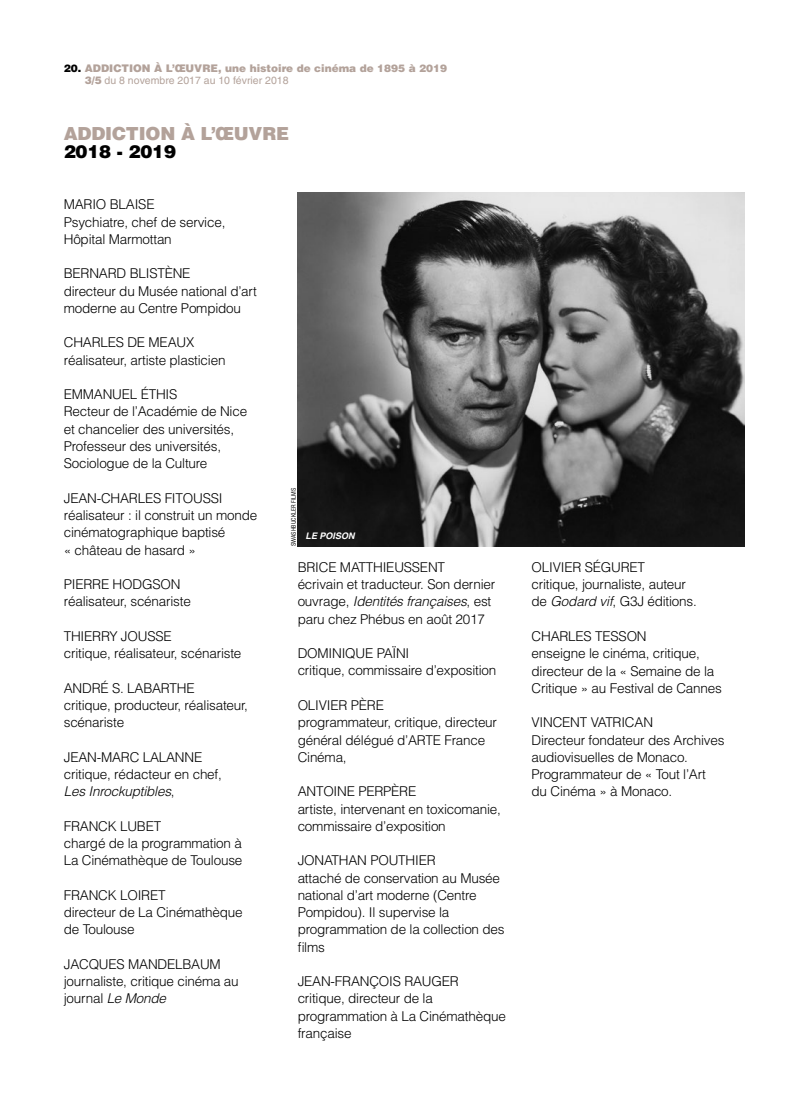
<style>
.page{position:relative;width:808px;height:1106px;background:#fff}
.page>*{position:absolute;margin:0;border:0;box-sizing:border-box;transform-origin:0 0}
.t1{font:900 18px "Helvetica";letter-spacing:-.01em;color:#b3a29a}
.t2{font:900 18px "Helvetica";letter-spacing:-.01em;color:#000}
.t3{font:300 13.5px/17.2px "Helvetica";letter-spacing:-.015em;color:#000}
.t4{font:900 10.5px/12px "Helvetica";color:#b3a29a}
.t5{font:italic 700 9px "Helvetica";color:#fff}
.t6{font:condensed 6px "Helvetica";color:#000}
.s1{color:#000}
.s2{font-weight:400}
.s3{font-style:italic}
</style>
<div class="page">
<img style="left:298px;top:192px;width:446px;height:354px">
<p class="t4" style="left:64px;top:62px;width:121px"><span class="s1">20.</span> ADDICTION à l’œuvre</p>
<p class="t4" style="left:85px;top:62px;width:364px;text-indent:133px">, une histoire de cinéma de 1895 à 2019<br>3/5 <span class="s2">du 8 novembre 2017 au 10 février 2018</span></p>
<h1 class="t1" style="left:64px;top:122px;width:168px">ADDICTION à l’œuvre</h1>
<h1 class="t2" style="left:64px;top:139px;width:114px">2018 - 2019</h1>
<p class="t3" style="left:64px;top:195px;width:20px">MARIO</p>
<p class="t3" style="left:64px;top:195px;width:163px;text-indent:46px">BLAISE<br>Psychiatre, chef de service,<br>Hôpital Marmottan</p>
<p class="t3" style="left:64px;top:264px;width:19px">BERNAR</p>
<p class="t3" style="left:117px;top:264px;width:30px">D BLIST</p>
<p class="t3" style="left:64px;top:264px;width:195px;text-indent:101px">ÈNE<br>directeur du Musée national d’art moderne au Centre Pompidou</p>
<p class="t3" style="left:64px;top:333px;width:10px">CHARLES</p>
<p class="t3" style="left:127px;top:333px;width:42px">DE MEAU</p>
<p class="t3" style="left:64px;top:333px;width:163px;text-indent:122px">X réalisateur, artiste plasticien</p>
<p class="t3" style="left:64px;top:385px;width:40px">EMMANUEL</p>
<p class="t3" style="left:64px;top:385px;width:185px;text-indent:77px">ÉTHIS<br>Recteur de l’Académie de N ice et chancelier des universités,<br>Professeur des universités,<br>Sociologue de la Culture</p>
<p class="t3" style="left:64px;top:489px;width:16px">JEAN</p>
<p class="t3" style="left:97px;top:489px;width:14px">-CHARLES</p>
<p class="t3" style="left:64px;top:489px;width:195px;text-indent:101px">FITOUSSI<br>réalisateur : il construit un monde cinématographique baptisé<br>« château de hasard »</p>
<p class="t3" style="left:64px;top:575px;width:17px">PIERRE</p>
<p class="t3" style="left:64px;top:575px;width:129px;text-indent:49px">HODGSON réalisateur, scénariste</p>
<p class="t3" style="left:64px;top:627px;width:9px">THIERR</p>
<p class="t3" style="left:64px;top:627px;width:179px;text-indent:46px">Y JOUSSE<br>critique, réalisateur, scénariste</p>
<p class="t3" style="left:64px;top:679px;width:186px">ANDRÉ S. LABARTHE<br>critique, producteur, réalisateur, scénariste</p>
<p class="t3" style="left:64px;top:748px;width:16px">JEAN</p>
<p class="t3" style="left:97px;top:748px;width:26px">-MARC</p>
<p class="t3" style="left:64px;top:748px;width:160px;text-indent:79px">LALANNE<br>critique, rédacteur en chef,<br><span class="s3">Les Inrockuptibles</span>,</p>
<p class="t3" style="left:64px;top:817px;width:18px">FRANC</p>
<p class="t3" style="left:64px;top:817px;width:180px;text-indent:44px">K LUBET<br>chargé de la programmation à<br>La Cinémathèque de Toulouse</p>
<p class="t3" style="left:64px;top:886px;width:18px">FRANC</p>
<p class="t3" style="left:64px;top:886px;width:180px;text-indent:44px">K LOIRET<br>directeur de La Cinémathèque de Toulouse</p>
<p class="t3" style="left:64px;top:955px;width:45px">JACQUES</p>
<p class="t3" style="left:64px;top:955px;width:176px;text-indent:64px">MAN DELBAU M journaliste, critique cinéma au journal <span class="s3">Le Monde</span></p>
<p class="t6" style="left:290px;top:546px;width:59px;rotate:-90deg">Swashbuckler Films</p>
<p class="t5" style="left:306px;top:530px;width:27px">LE POISON</p>
<p class="t3" style="left:298px;top:558px;width:199px;text-indent:42px">MATTHIEUSSENT<br>écrivain et traducteur. Son dernier ouvrage, <span class="s3">Identités françaises</span>, est paru chez Phébus en août 2017</p>
<p class="t3" style="left:298px;top:644px;width:200px">DOMINIQUE PAÏNI<br>critique, commissaire d’exposition</p>
<p class="t3" style="left:298px;top:696px;width:37px">OLIVIER</p>
<p class="t3" style="left:298px;top:558px;width:17px">BRICE</p>
<p class="t3" style="left:298px;top:696px;width:201px;text-indent:53px">PÈRE<br>programmateur, critique, directeur général délégué d’ARTE</p>
<p class="t3" style="left:444px;top:730px;width:43px">France</p>
<p class="t3" style="left:298px;top:748px;width:51px">Cinéma,</p>
<p class="t3" style="left:298px;top:782px;width:10px">ANTOINE</p>
<p class="t3" style="left:298px;top:782px;width:205px;text-indent:61px">PERPÈRE<br>artiste, intervenant en toxicomanie, commissaire d’exposition</p>
<p class="t3" style="left:298px;top:851px;width:17px">JONATHAN</p>
<p class="t3" style="left:298px;top:851px;width:208px;text-indent:73px">POUTHIER<br>attaché de conservation au Musée national d’art moderne (Centre<br>Pompidou). I l supervise la programmation de la collection des films</p>
<p class="t3" style="left:298px;top:972px;width:16px">JEAN</p>
<p class="t3" style="left:331px;top:972px;width:21px">-FRAN</p>
<p class="t3" style="left:369px;top:972px;width:18px">ÇOIS</p>
<p class="t3" style="left:404px;top:972px;width:10px">RAU</p>
<p class="t3" style="left:298px;top:972px;width:210px;text-indent:134px">GER<br>critique, directeur de la programmation à La Cinémathèque française</p>
<p class="t3" style="left:532px;top:558px;width:167px;text-indent:53px">SÉGURET<br>critique, journaliste, auteur de <span class="s3">Godard vif</span>, G3J éditions.</p>
<p class="t3" style="left:532px;top:627px;width:10px">CHARLES</p>
<p class="t3" style="left:532px;top:558px;width:37px">OLIVIER</p>
<p class="t3" style="left:532px;top:627px;width:192px;text-indent:64px">TESSON<br>enseigne le cinéma, critique, directeur de la « Semaine de la<br>Critique » au Festival de Cannes</p>
<p class="t3" style="left:532px;top:713px;width:17px">VINCENT</p>
<p class="t3" style="left:532px;top:713px;width:194px;text-indent:59px">VATRICAN<br>Directeur fondateur des Archives audiovisuelles de Monaco.<br>Programmateur de « Tout l’Art du Cinéma » à Monaco.</p>
</div>
